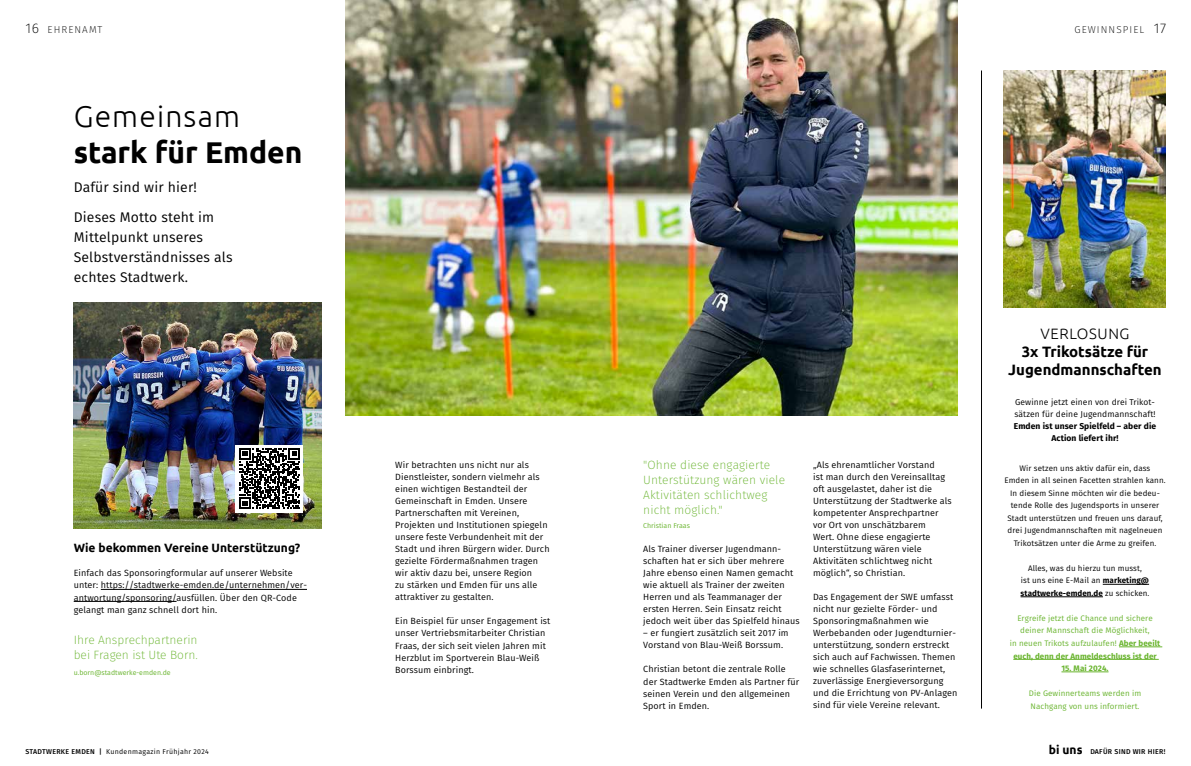
<style>
.page{position:relative;width:1191px;height:766px;background:#fff}
.page>*{position:absolute;margin:0;border:0;box-sizing:border-box;transform-origin:0 0}
.t1{font:700 30px "Ubuntu";color:#000}
.t2{font:300 30px "Ubuntu";letter-spacing:.04em;color:#000}
.t3{font:700 15px/18px "Ubuntu";color:#000;text-align:center}
.t4{font:300 15px "Ubuntu";letter-spacing:.04em;color:#000}
.t5{font:14px/20px "Fira Sans";letter-spacing:.01em;color:#000}
.t6{font:200 14px "Fira Sans";color:#000}
.t7{font:200 12px/15px "Fira Sans";letter-spacing:.01em;color:#69b42e}
.t8{font:700 12px "Ubuntu";color:#000}
.t9{font:200 10px "Fira Sans";letter-spacing:.11em;color:#000}
.t10{font:9px/12px "Fira Sans";letter-spacing:.01em;color:#000}
.t11{font:8.5px/12px "Fira Sans";letter-spacing:.01em;color:#000}
.t12{font:700 8.5px/12px "Fira Sans";letter-spacing:.01em;color:#000;text-align:center}
.t13{font:8px/12.5px "Fira Sans";letter-spacing:.01em;color:#000;text-align:center}
.t14{font:8px/12.5px "Fira Sans";letter-spacing:.01em;color:#69b42e;text-align:center}
.t15{font:700 8px "Fira Sans";letter-spacing:.01em;color:#69b42e}
.t16{font:7px "Fira Sans";letter-spacing:.04em;color:#000}
.t17{font:7px "Fira Sans";color:#69b42e}
.t18{font:500 7px "Fira Sans";letter-spacing:.04em;color:#000}
.s1{font-weight:700}
.s2{font-weight:500}
.s3{font-family:"Ubuntu";font-weight:700;font-size:12px}
</style>
<div class="page">
<img style="left:345px;top:0;width:612px;height:415px">
<img style="left:74px;top:302px;width:248px;height:226px">
<img style="left:1003px;top:70px;width:162px;height:238px">
<hr style="left:1102px;top:584px;width:47px;height:1px;background:#000">
<hr style="left:1020px;top:596px;width:83px;height:1px;background:#000">
<hr style="left:1119px;top:646px;width:43px;height:1px;background:#69b42e">
<hr style="left:1013px;top:659px;width:145px;height:1px;background:#69b42e">
<hr style="left:1061px;top:671px;width:47px;height:1px;background:#69b42e">
<hr style="left:101px;top:589px;width:206px;height:1px;background:#000">
<hr style="left:74px;top:601px;width:102px;height:1px;background:#000">
<hr style="left:981px;top:70px;width:1px;height:638px;background:#000">
<div style="left:235px;top:445px;width:68px;height:67px;background:#fff"></div>
<svg style="left:239px;top:448px;width:61px;height:60px"></svg>
<h3 class="t6" style="left:26px;top:18px;width:15px">16</h3>
<h3 class="t6" style="left:1153px;top:18px;width:14px">17</h3>
<p class="t9" style="left:48px;top:22px;width:56px">EHRENAMT</p>
<p class="t9" style="left:1074px;top:22px;width:71px">GEWINNSPIEL</p>
<h1 class="t2" style="left:74px;top:98px;width:168px">Gemeinsam</h1>
<h1 class="t1" style="left:74px;top:134px;width:230px">stark für Emden</h1>
<h3 class="t5" style="left:74px;top:172px;width:142px;line-height:30px">Dafür sind wir hier!<br>Dieses Motto steht im</h3>
<h3 class="t5" style="left:74px;top:227px;width:160px">Mittelpunkt unseres<br>Selbstverständnisses als echtes Stadtwerk.</h3>
<h3 class="t8" style="left:74px;top:540px;width:228px">Wie bekommen Vereine Unterstützung?</h3>
<p class="t10" style="left:74px;top:567px;width:235px">Einfach das Sponsoringformular auf unserer Website unter: https://stadtwerke-emden.de/unternehmen/ver&shy;antwortung/sponsoring/ausfüllen. Über den QR-Code gelangt man ganz schnell dort hin.</p>
<h3 class="t7" style="left:74px;top:632px;width:125px">Ihre Ansprechpartnerin bei Fragen ist Ute Born.</h3>
<p class="t17" style="left:74px;top:667px;width:99px">u.born@stadtwerke-emden.de</p>
<p class="t10" style="left:395px;top:459px;width:156px">Wir betrachten uns nicht nur als Dienstleister, sondern vielmehr als einen wichtigen Bestandteil der Gemeinschaft in Emden. Unsere Partnerschaften mit Vereinen, Projekten und Institutionen spiegeln unsere feste Verbundenheit mit der Stadt und ihren Bürgern wider. Durch gezielte Fördermaßnahmen tragen wir aktiv dazu bei, unsere Region<br>zu stärken und Emden für uns alle attraktiver zu gestalten.</p>
<p class="t10" style="left:395px;top:615px;width:157px">Ein Beispiel für unser Engagement ist unser Vertriebsmitarbeiter Christian Fraas, der sich seit vielen Jahren mit Herzblut im Sportverein Blau-Weiß Borssum einbringt.</p>
<h3 class="t7" style="left:643px;top:457px;width:143px">"Ohne diese engagierte<br>Unterstützung wären viele<br>Aktivitäten schlichtweg nicht möglich."</h3>
<p class="t17" style="left:643px;top:520px;width:48px">Christian Fraas</p>
<p class="t10" style="left:643px;top:543px;width:158px">Als Trainer diverser Jugendmann&shy;schaften hat er sich über mehrere Jahre ebenso einen Namen gemacht wie aktuell als Trainer der zweiten Herren und als Teammanager der ersten Herren. Sein Einsatz reicht jedoch weit über das Spielfeld hinaus</p>
<p class="t10" style="left:643px;top:627px;width:147px">– er fungiert zusätzlich seit 2017 im<br>Vorstand von Blau-Weiß Borssum.</p>
<p class="t10" style="left:643px;top:663px;width:158px">Christian betont die zentrale Rolle der Stadtwerke Emden als Partner für seinen Verein und den allgemeinen<br>Sport in Emden.</p>
<p class="t10" style="left:813px;top:459px;width:140px">„Als ehrenamtlicher Vorstand<br>ist man durch den Vereinsalltag oft ausgelastet, daher ist die<br>Unterstützung der Stadtwerke als kompetenter Ansprechpartner vor Ort von unschätzbarem<br>Wert. Ohne diese engagierte<br>Unterstützung wären viele<br>Aktivitäten schlichtweg nicht möglich“, so Christian.</p>
<p class="t10" style="left:813px;top:591px;width:146px">Das Engagement der SWE umfasst nicht nur gezielte Förder- und<br>Sponsoringmaßnahmen wie<br>Werbebanden oder Jugendturnier&shy;unterstützung, sondern erstreckt sich auch auf Fachwissen. Themen wie schnelles Glasfaserinternet, zuverlässige Energieversorgung und die Errichtung von PV-Anlagen sind für viele Vereine relevant.</p>
<h2 class="t4" style="left:1040px;top:324px;width:90px">VERLOSUNG</h2>
<h2 class="t3" style="left:1008px;top:342px;width:155px">3x Trikotsätze für<br>Jugendmannschaften</h2>
<p class="t11" style="left:1014px;top:396px;width:143px">Gewinne jetzt einen von drei Trikot&shy;sätzen für deine Jugendmannschaft!</p>
<p class="t12" style="left:1013px;top:419px;width:144px">Emden ist unser Spielfeld – aber die<br>Action liefert ihr!</p>
<p class="t13" style="left:1004px;top:461px;width:163px">Wir setzen uns aktiv dafür ein, dass<br>Emden in all seinen Facetten strahlen kann.<br>In diesem Sinne möchten wir die bedeu&shy;tende Rolle des Jugendsports in unserer Stadt unterstützen und freuen uns darauf, drei Jugendmannschaften mit nagelneuen Trikotsätzen unter die Arme zu greifen.</p>
<p class="t13" style="left:1020px;top:561px;width:130px">Alles, was du hierzu tun musst,<br>ist uns eine E-Mail an <span class="s1">marketing@ stadtwerke-emden.de</span> zu schicken.</p>
<p class="t14" style="left:1009px;top:611px;width:152px">Ergreife jetzt die Chance und sichere deiner Mannschaft die Möglichkeit,<br>in neuen Trikots aufzulaufen! <span class="s1">Aber beeilt euch, denn der Anmeldeschluss ist der</span></p>
<p class="t15" style="left:1061px;top:661px;width:49px">15. Mai 2024.</p>
<p class="t14" style="left:1028px;top:686px;width:114px;text-align:left">Die Gewinnerteams werden im<br>Nachgang von uns informiert.</p>
<p class="t16" style="left:26px;top:746px;width:185px"><span class="s2">STADTWERKE EMDEN |</span> Kundenmagazin Frühjahr 2024</p>
<p class="t18" style="left:1049px;top:745px;width:118px"><span class="s3">bi uns</span> DAFÜR SIND WIR HIER!</p>
</div>
